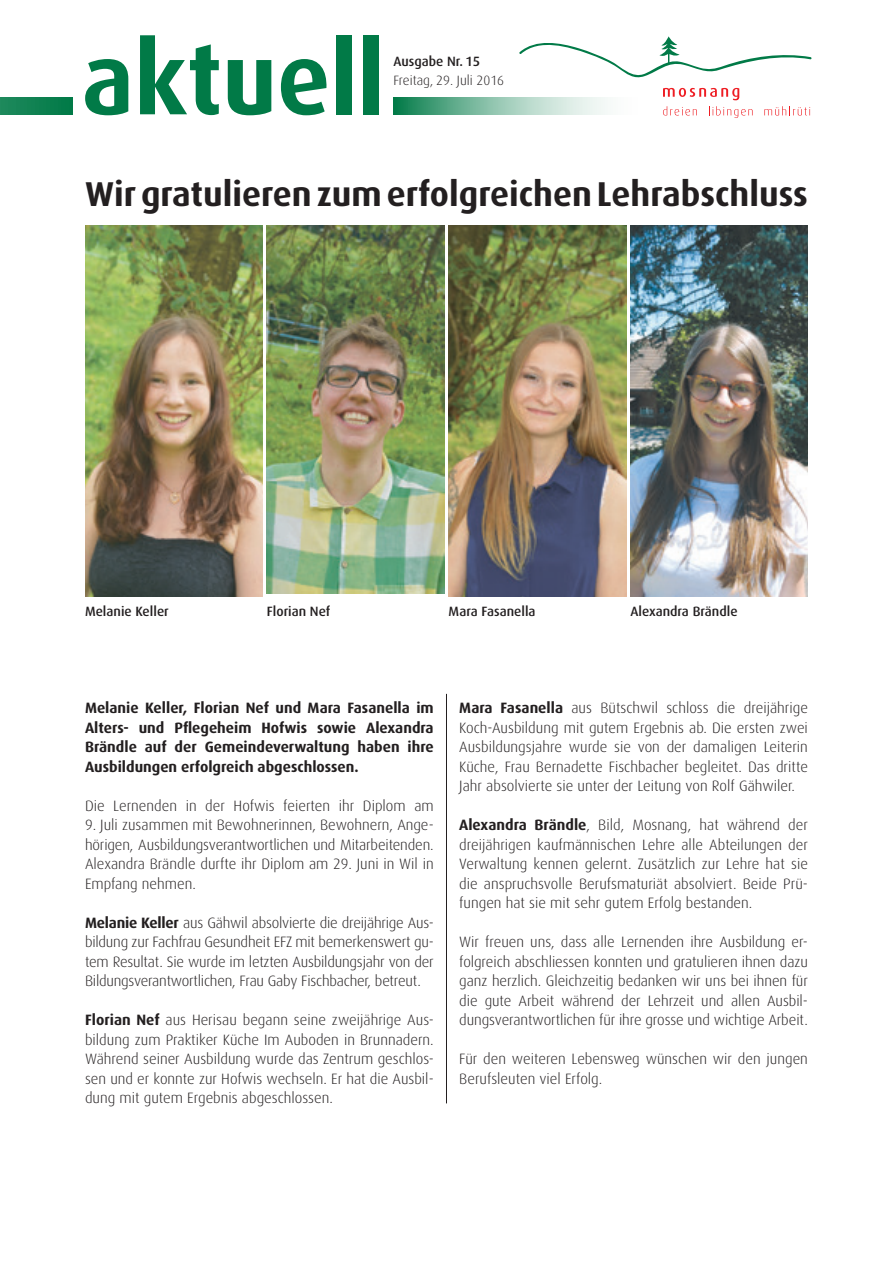
<style>
.page{position:relative;width:893px;height:1263px;background:#fff}
.page>*{position:absolute;margin:0;border:0;box-sizing:border-box;transform-origin:0 0}
.t1{font:700 100.65px "Dax";color:#017a47;scale:.96 1}
.t2{font:700 34.5px "Dax";color:#231f20}
.t3{font:300 15px/19.5px "Dax";color:#231f20;text-align:justify}
.t4{font:700 15px/19.5px "Dax";color:#231f20;text-align:justify}
.t5{font:500 13.5px "Dax";color:#231f20}
.t6{font:300 13.5px "Dax";color:#231f20}
.s1{font-weight:700}
</style>
<div class="page">
<svg style="left:663px;top:88px;width:76px;height:12px"></svg>
<svg style="left:519px;top:36px;width:292px;height:42px"></svg>
<svg style="left:663px;top:106px;width:34px;height:10px"></svg>
<svg style="left:709px;top:106px;width:44px;height:12px"></svg>
<svg style="left:764px;top:106px;width:46px;height:10px"></svg>
<svg style="left:393px;top:98px;width:214px;height:17px;background:#8fc4ad"></svg>
<div style="left:0;top:98px;width:72px;height:17px;background:linear-gradient(to right,#1e895c,#017a47)"></div>
<img style="left:85px;top:226px;width:178px;height:370px">
<img style="left:449px;top:226px;width:177px;height:370px">
<img style="left:267px;top:226px;width:177px;height:367px">
<hr style="left:446px;top:694px;width:1px;height:409px;background:#231f20">
<img style="left:630px;top:226px;width:178px;height:370px">
<h1 class="t1" style="left:82px;top:23px;width:317px">aktuell</h1>
<p class="t5" style="left:393px;top:53px;width:89px">Ausgabe Nr. 15</p>
<p class="t6" style="left:393px;top:73px;width:112px">Freitag, 29. Juli 2016</p>
<h2 class="t2" style="left:85px;top:175px;width:724px">Wir gratulieren zum erfolgreichen Lehrabschluss</h2>
<p class="t5" style="left:85px;top:604px;width:85px">Melanie Keller</p>
<p class="t5" style="left:267px;top:604px;width:65px">Florian Nef</p>
<p class="t5" style="left:449px;top:604px;width:89px">Mara Fasanella</p>
<p class="t5" style="left:630px;top:604px;width:109px">Alexandra Brändle</p>
<p class="t4" style="left:85px;top:698px;width:350px">Melanie Keller, Florian Nef und Mara Fasanella im Alters- und Pflegeheim Hofwis sowie Alexandra Brändle auf der Gemeindeverwaltung haben ihre Ausbildungen erfolgreich abgeschlossen.</p>
<p class="t3" style="left:85px;top:796px;width:350px">Die Lernenden in der Hofwis feierten ihr Diplom am</p>
<p class="t3" style="left:85px;top:816px;width:350px">9. Juli zusammen mit Bewohnerinnen, Bewohnern, Ange&shy;hörigen, Ausbildungsverantwortlichen und Mitarbeitenden.<br>Alexandra Brändle durfte ihr Diplom am 29. Juni in Wil in Empfang nehmen.</p>
<p class="t3" style="left:85px;top:913px;width:350px"><span class="s1">Melanie Keller</span> aus Gähwil absolvierte die dreijährige Aus&shy;bildung zur Fachfrau Gesundheit EFZ mit bemerkenswert gu&shy;tem Resultat. Sie wurde im letzten Ausbildungsjahr von der Bildungsverantwortlichen, Frau Gaby Fischbacher, betreut.</p>
<p class="t3" style="left:85px;top:1011px;width:350px"><span class="s1">Florian Nef</span> aus Herisau begann seine zweijährige Aus&shy;bildung zum Praktiker Küche Im Auboden in Brunnadern.<br>Während seiner Ausbildung wurde das Zentrum geschlos&shy;sen und er konnte zur Hofwis wechseln. Er hat die Ausbil&shy;dung mit gutem Ergebnis abgeschlossen.</p>
<p class="t3" style="left:459px;top:699px;width:350px"><span class="s1">Mara Fasanella</span> aus Bütschwil schloss die dreijährige Koch-Ausbildung mit gutem Ergebnis ab. Die ersten zwei Ausbildungsjahre wurde sie von der damaligen Leiterin Küche, Frau Bernadette Fischbacher begleitet. Das dritte Jahr absolvierte sie unter der Leitung von Rolf Gähwiler.</p>
<p class="t3" style="left:459px;top:816px;width:350px"><span class="s1">Alexandra Brändle</span>, Bild, Mosnang, hat während der dreijährigen kaufmännischen Lehre alle Abteilungen der Verwaltung kennen gelernt. Zusätzlich zur Lehre hat sie die anspruchsvolle Berufsmaturiät absolviert. Beide Prü&shy;fungen hat sie mit sehr gutem Erfolg bestanden.</p>
<p class="t3" style="left:459px;top:933px;width:350px">Wir freuen uns, dass alle Lernenden ihre Ausbildung er&shy;folgreich abschliessen konnten und gratulieren ihnen dazu ganz herzlich. Gleichzeitig bedanken wir uns bei ihnen für die gute Arbeit während der Lehrzeit und allen Ausbil&shy;dungsverantwortlichen für ihre grosse und wichtige Arbeit.</p>
<p class="t3" style="left:459px;top:1050px;width:350px">Für den weiteren Lebensweg wünschen wir den jungen<br>Berufsleuten viel Erfolg.</p>
</div>
